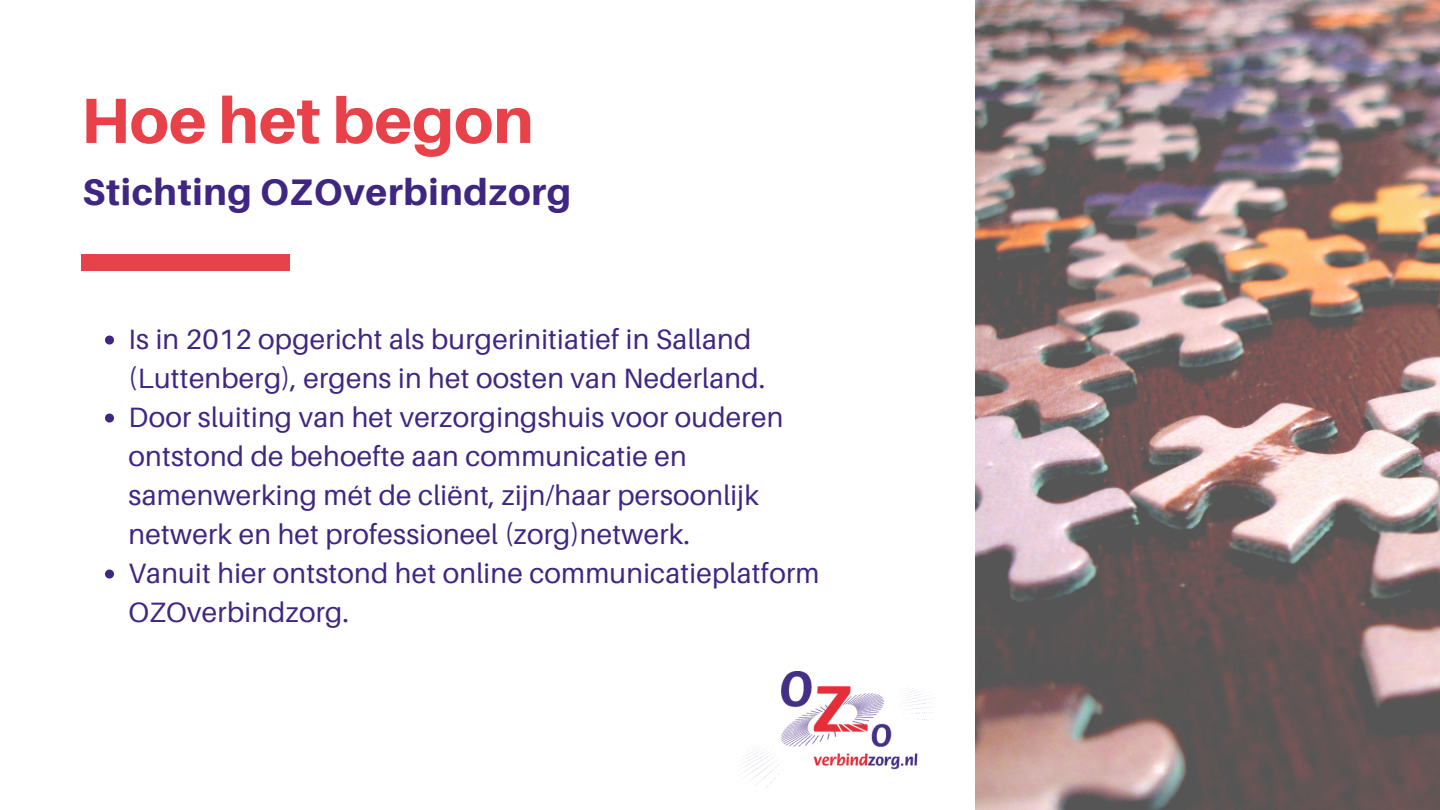
<style>
.page{position:relative;width:1440px;height:810px;background:#fff}
.page>*{position:absolute;margin:0;border:0;box-sizing:border-box;transform-origin:0 0}
.t1{font:800 64px "Aileron";color:#e84149}
.t2{font:800 37px "Aileron";letter-spacing:.02em;color:#3f2683}
.t3{font:28px/39px "Aileron";letter-spacing:.01em;color:#3f2683}
</style>
<div class="page">
<div style="left:81px;top:255px;width:209px;height:16px;background:#e84149"></div>
<img style="left:975px;top:0;width:465px;height:810px">
<svg style="left:105px;top:336px;width:9px;height:9px"></svg>
<svg style="left:105px;top:414px;width:9px;height:9px"></svg>
<svg style="left:105px;top:570px;width:9px;height:9px"></svg>
<img style="left:737px;top:671px;width:200px;height:116px">
<h1 class="t1" style="left:81px;top:81px;width:454px">Hoe het begon</h1>
<h2 class="t2" style="left:82px;top:169px;width:490px">Stichting OZOverbindzorg</h2>
<p class="t3" style="left:129px;top:319px;width:638px">Is in 2012 opgericht als burgerinitiatief in Salland (Luttenberg), ergens in het oosten van Nederland.</p>
<p class="t3" style="left:129px;top:397px;width:656px">Door sluiting van het verzorgingshuis voor ouderen ontstond de behoefte aan communicatie en samenwerking mét de cliënt, zijn/haar persoonlijk netwerk en het professioneel (zorg)netwerk.</p>
<p class="t3" style="left:129px;top:553px;width:692px">Vanuit hier ontstond het online communicatieplatform<br>OZOverbindzorg.</p>
</div>
